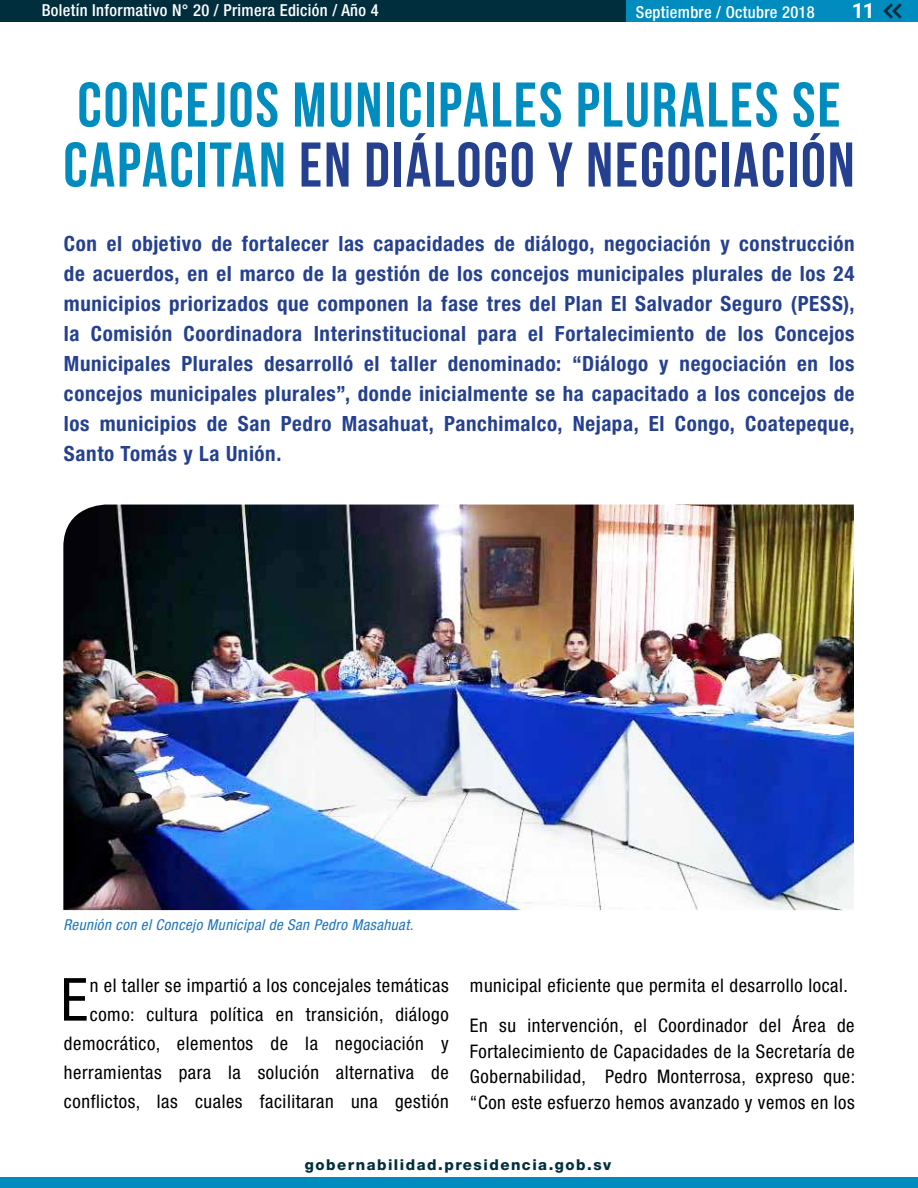
<style>
.page{position:relative;width:918px;height:1188px;background:#fff}
.page>*{position:absolute;margin:0;border:0;box-sizing:border-box;transform-origin:0 0}
.t1{font:700 63px/60px "Bebas Neue";letter-spacing:.03em;color:#008cbe}
.t2{font:condensed 59.55px "Helvetica Neue";color:#000}
.t3{font:700 condensed 21px/30px "Helvetica Neue";letter-spacing:.03em;color:#25408f;text-align:justify}
.t4{font:700 21px "Roboto";color:#fff}
.t5{font:condensed 18.75px/29.1px "Helvetica Neue";letter-spacing:.03em;color:#000;text-align:right}
.t6{font:500 condensed 16.5px "Helvetica Neue";letter-spacing:.02em;color:#fff}
.t7{font:italic condensed 15px "Helvetica Neue";letter-spacing:.03em;color:#1c75bc}
.t8{font:800 15px "Helvetica Neue";letter-spacing:.1em;color:#002e3d}
.s1{color:#25408f}
</style>
<div class="page">
<div style="left:0;top:0;width:728px;height:22px;background:#002e3d"></div>
<div style="left:626px;top:0;width:291px;height:22px;background:#008cbe"></div>
<svg style="left:883px;top:3px;width:19px;height:16px"></svg>
<div style="left:0;top:1178px;width:917px;height:10px;background:#008cbe"></div>
<img style="left:63px;top:505px;width:791px;height:405px">
<p class="t6" style="left:42px;top:1px;width:339px">Boletín Informativo N° 20 / Primera Edición / Año 4</p>
<p class="t6" style="left:636px;top:2px;width:180px">Septiembre / Octubre 2018</p>
<p class="t4" style="left:852px;top:-4px;width:25px">11</p>
<h1 class="t1" style="left:63px;top:74px;width:793px">CONCEJOS MUNICIPALES PLURALES SE<br>CAPACITAN <span class="s1">EN DIÁLOGO Y NEGOCIACIÓN</span></h1>
<p class="t3" style="left:64px;top:229px;width:792px">Con el objetivo de fortalecer las capacidades de diálogo, negociación y construcción de acuerdos, en el marco de la gestión de los concejos municipales plurales de los 24 municipios priorizados que componen la fase tres del Plan El Salvador Seguro (PESS), la Comisión Coordinadora Interinstitucional para el Fortalecimiento de los Concejos Municipales Plurales desarrolló el taller denominado: “Diálogo y negociación en los concejos municipales plurales”, donde inicialmente se ha capacitado a los concejos de los municipios de San Pedro Masahuat, Panchimalco, Nejapa, El Congo, Coatepeque, Santo Tomás y La Unión.</p>
<p class="t7" style="left:63px;top:916px;width:352px">Reunión con el Concejo Municipal de San Pedro Masahuat.</p>
<p class="t5" style="left:64px;top:970px;width:386px">n el taller se impartió a los concejales temáticas como: cultura política en transición, diálogo democrático, elementos de la negociación y herramientas para la solución alternativa de conflictos, las cuales facilitaran una gestión</p>
<p class="t5" style="left:470px;top:965px;width:386px;line-height:40.5px;text-align:left">municipal eficiente que permita el desarrollo local.<br>En su intervención, el Coordinador del Área de</p>
<h2 class="t2" style="left:61px;top:965px;width:29px">E</h2>
<p class="t5" style="left:470px;top:1038px;width:387px;line-height:25.5px;text-align:justify">Fortalecimiento de Capacidades de la Secretaría de Gobernabilidad, Pedro Monterrosa, expreso que: “Con este esfuerzo hemos avanzado y vemos en los</p>
<p class="t8" style="left:305px;top:1156px;width:308px">gobernabilidad.presidencia.gob.sv</p>
</div>
